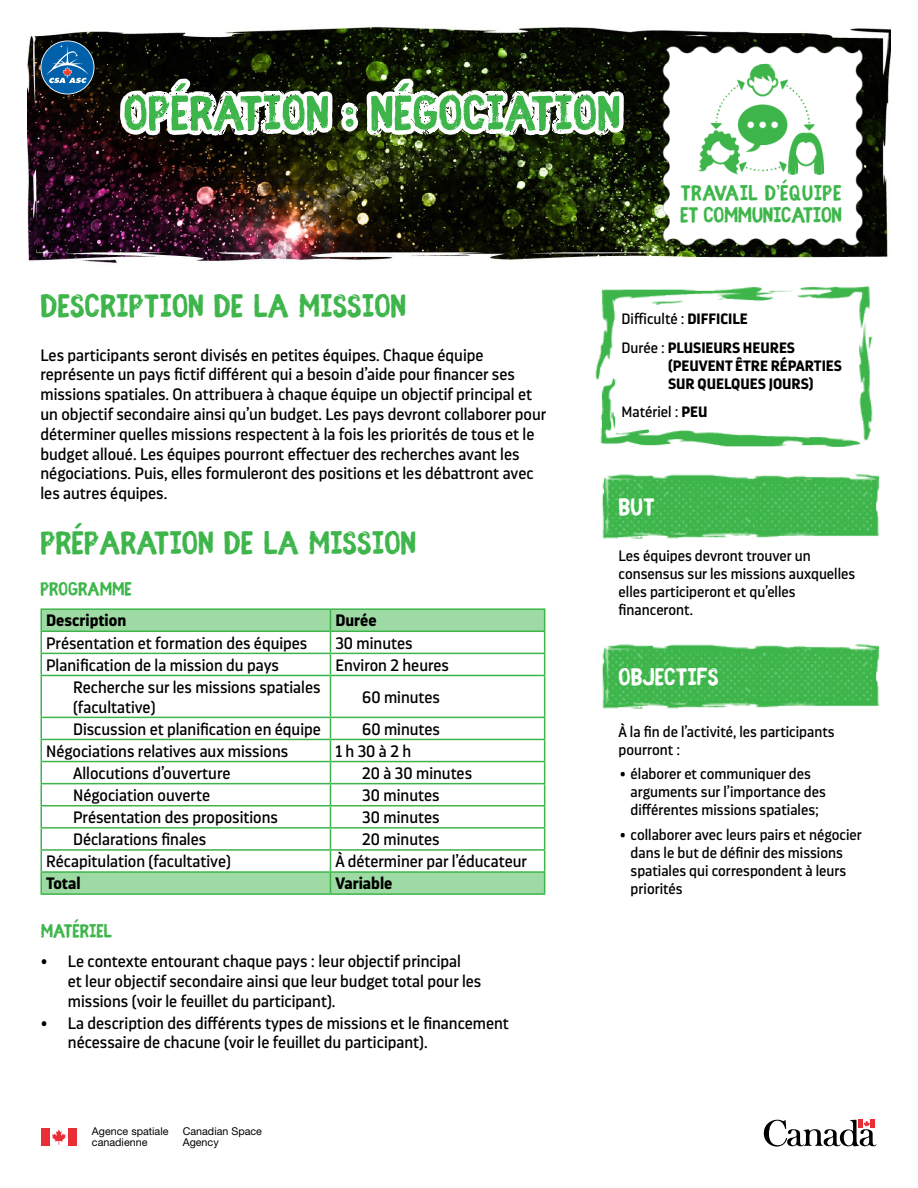
<style>
.page{position:relative;width:918px;height:1188px;background:#fff}
.page>*{position:absolute;margin:0;border:0;box-sizing:border-box;transform-origin:0 0}
.t1{font:700 54px "Fibre Vintage Full";color:#3db54a}
.t2{font:700 36px "Fibre Vintage Full";color:#3db54a}
.t3{font:700 27px "Fibre Vintage Full";color:#fff}
.t4{font:700 24px/22.5px "Fibre Vintage Full";letter-spacing:-.01em;color:#3db54a}
.t5{font:700 21px "Fibre Vintage Full";color:#3db54a}
.t6{font:16.5px/19.8px "Darwin Pro";color:#000}
.t7{font:700 16.5px "Darwin Pro";color:#000}
.t8{font:15px/18px "Darwin Pro";color:#000}
.t9{font:700 15px/28.5px "Darwin Pro";color:#000}
.t10{font:10.8px/10.8px "Helvetica Neue LT Std";color:#000}
.s1{font-weight:400}
.s2{font-weight:700}
</style>
<div class="page">
<img style="left:27px;top:28px;width:864px;height:235px">
<img style="left:645px;top:29px;width:234px;height:234px">
<img style="left:602px;top:474px;width:278px;height:65px">
<img style="left:602px;top:644px;width:278px;height:65px">
<img style="left:595px;top:286px;width:278px;height:160px">
<svg style="left:42px;top:610px;width:502px;height:283px"></svg>
<hr style="left:40px;top:608px;width:290px;height:2px;background:#3db54a">
<hr style="left:40px;top:610px;width:2px;height:21px;background:#3db54a">
<hr style="left:330px;top:608px;width:215px;height:2px;background:#3db54a">
<hr style="left:40px;top:631px;width:290px;height:1px;background:#3db54a">
<hr style="left:330px;top:631px;width:215px;height:1px;background:#3db54a">
<hr style="left:40px;top:632px;width:2px;height:21px;background:#3db54a">
<hr style="left:40px;top:653px;width:290px;height:1px;background:#3db54a">
<hr style="left:40px;top:654px;width:2px;height:21px;background:#3db54a">
<hr style="left:330px;top:653px;width:215px;height:1px;background:#3db54a">
<svg style="left:330px;top:610px;width:1px;height:65px"></svg>
<svg style="left:544px;top:610px;width:1px;height:65px"></svg>
<hr style="left:40px;top:675px;width:290px;height:1px;background:#3db54a">
<hr style="left:40px;top:676px;width:2px;height:41px;background:#3db54a">
<hr style="left:330px;top:675px;width:215px;height:1px;background:#3db54a">
<hr style="left:330px;top:676px;width:1px;height:41px;background:#3db54a">
<hr style="left:544px;top:676px;width:1px;height:41px;background:#3db54a">
<hr style="left:40px;top:717px;width:290px;height:1px;background:#3db54a">
<hr style="left:40px;top:718px;width:2px;height:21px;background:#3db54a">
<hr style="left:330px;top:717px;width:215px;height:1px;background:#3db54a">
<hr style="left:40px;top:740px;width:2px;height:21px;background:#3db54a">
<hr style="left:40px;top:762px;width:2px;height:21px;background:#3db54a">
<hr style="left:40px;top:784px;width:2px;height:21px;background:#3db54a">
<hr style="left:40px;top:806px;width:2px;height:21px;background:#3db54a">
<hr style="left:40px;top:829px;width:2px;height:20px;background:#3db54a">
<hr style="left:40px;top:851px;width:2px;height:20px;background:#3db54a">
<hr style="left:40px;top:739px;width:290px;height:1px;background:#3db54a">
<hr style="left:330px;top:739px;width:215px;height:1px;background:#3db54a">
<hr style="left:40px;top:761px;width:290px;height:1px;background:#3db54a">
<hr style="left:330px;top:761px;width:215px;height:1px;background:#3db54a">
<hr style="left:40px;top:783px;width:290px;height:1px;background:#3db54a">
<hr style="left:330px;top:783px;width:215px;height:1px;background:#3db54a">
<hr style="left:40px;top:805px;width:290px;height:1px;background:#3db54a">
<hr style="left:330px;top:805px;width:215px;height:1px;background:#3db54a">
<hr style="left:40px;top:827px;width:290px;height:2px;background:#3db54a">
<hr style="left:330px;top:827px;width:215px;height:2px;background:#3db54a">
<hr style="left:40px;top:849px;width:290px;height:2px;background:#3db54a">
<hr style="left:330px;top:849px;width:215px;height:2px;background:#3db54a">
<hr style="left:40px;top:871px;width:290px;height:2px;background:#3db54a">
<hr style="left:40px;top:873px;width:2px;height:20px;background:#3db54a">
<hr style="left:330px;top:871px;width:215px;height:2px;background:#3db54a">
<svg style="left:330px;top:718px;width:1px;height:175px"></svg>
<svg style="left:544px;top:718px;width:1px;height:175px"></svg>
<hr style="left:40px;top:893px;width:290px;height:2px;background:#3db54a">
<hr style="left:330px;top:893px;width:215px;height:2px;background:#3db54a">
<img style="left:41px;top:26px;width:591px;height:220px">
<svg style="left:764px;top:1120px;width:112px;height:27px"></svg>
<div style="left:41px;top:1128px;width:9px;height:18px;background:#eb2d37"></div>
<svg style="left:52px;top:1129px;width:14px;height:16px"></svg>
<div style="left:68px;top:1128px;width:9px;height:18px;background:#eb2d37"></div>
<h1 class="t1" style="left:123px;top:82px;width:498px">OPÉRATION : NÉGOCIATION</h1>
<h3 class="t4" style="left:680px;top:182px;width:163px">TRAVAIL D’ÉQUIPE<br>ET COMMUNICATION</h3>
<h2 class="t2" style="left:40px;top:285px;width:367px">DESCRIPTION DE LA MISSION</h2>
<p class="t6" style="left:40px;top:345px;width:507px">Les participants seront divisés en petites équipes. Chaque équipe représente un pays fictif différent qui a besoin d’aide pour financer ses missions spatiales. On attribuera à chaque équipe un objectif principal et un objectif secondaire ainsi qu’un budget. Les pays devront collaborer pour déterminer quelles missions respectent à la fois les priorités de tous et le budget alloué. Les équipes pourront effectuer des recherches avant les négociations. Puis, elles formuleront des positions et les débattront avec les autres équipes.</p>
<h2 class="t2" style="left:40px;top:522px;width:377px">PRÉPARATION DE LA MISSION</h2>
<p class="t5" style="left:40px;top:577px;width:93px">PROGRAMME</p>
<p class="t7" style="left:46px;top:609px;width:82px">Description</p>
<p class="t7" style="left:335px;top:609px;width:43px">Durée</p>
<p class="t6" style="left:46px;top:632px;width:263px">Présentation et formation des équipes</p>
<p class="t6" style="left:335px;top:632px;width:79px">30 minutes</p>
<p class="t6" style="left:46px;top:655px;width:234px">Planification de la mission du pays</p>
<p class="t6" style="left:335px;top:655px;width:115px">Environ 2 heures</p>
<p class="t6" style="left:73px;top:677px;width:249px">Recherche sur les missions spatiales (facultative)</p>
<p class="t6" style="left:362px;top:687px;width:79px">60 minutes</p>
<p class="t6" style="left:73px;top:719px;width:249px">Discussion et planification en équipe</p>
<p class="t6" style="left:362px;top:719px;width:79px">60 minutes</p>
<p class="t6" style="left:46px;top:741px;width:244px">Négociations relatives aux missions</p>
<p class="t6" style="left:335px;top:741px;width:77px">1 h 30 à 2 h</p>
<p class="t6" style="left:73px;top:763px;width:159px">Allocutions d’ouverture</p>
<p class="t6" style="left:362px;top:763px;width:111px">20 à 30 minutes</p>
<p class="t6" style="left:73px;top:785px;width:139px">Négociation ouverte</p>
<p class="t6" style="left:362px;top:785px;width:79px">30 minutes</p>
<p class="t6" style="left:73px;top:807px;width:206px">Présentation des propositions</p>
<p class="t6" style="left:362px;top:807px;width:79px">30 minutes</p>
<p class="t6" style="left:73px;top:829px;width:135px">Déclarations finales</p>
<p class="t6" style="left:362px;top:829px;width:79px">20 minutes</p>
<p class="t6" style="left:46px;top:851px;width:186px">Récapitulation (facultative)</p>
<p class="t6" style="left:335px;top:851px;width:193px">À déterminer par l’éducateur</p>
<p class="t7" style="left:46px;top:872px;width:36px">Total</p>
<p class="t7" style="left:335px;top:872px;width:59px">Variable</p>
<p class="t5" style="left:41px;top:919px;width:73px">MATÉRIEL</p>
<p class="t6" style="left:68px;top:951px;width:415px;text-indent:-27px">• Le contexte entourant chaque pays : leur objectif principal<br>et leur objectif secondaire ainsi que leur budget total pour les missions (voir le feuillet du participant).</p>
<p class="t6" style="left:68px;top:1012px;width:443px;text-indent:-27px">• La description des différents types de missions et le financement nécessaire de chacune (voir le feuillet du participant).</p>
<p class="t10" style="left:92px;top:1126px;width:78px">Agence spatiale canadienne</p>
<p class="t10" style="left:183px;top:1126px;width:81px">Canadian Space<br>Agency</p>
<p class="t9" style="left:622px;top:305px;width:175px"><span class="s1">Difficulté :</span> DIFFICILE<br><span class="s1">Durée :</span> PLUSIEURS HEURES</p>
<p class="t9" style="left:668px;top:356px;width:175px;line-height:18px">(PEUVENT ÊTRE RÉPARTIES<br>SUR QUELQUES JOURS)</p>
<p class="t8" style="left:622px;top:403px;width:87px">Matériel : <span class="s2">PEU</span></p>
<h3 class="t3" style="left:619px;top:491px;width:38px">BUT</h3>
<p class="t8" style="left:619px;top:546px;width:238px">Les équipes devront trouver un consensus sur les missions auxquelles elles participeront et qu’elles financeront.</p>
<h3 class="t3" style="left:619px;top:661px;width:102px">OBJECTIFS</h3>
<p class="t8" style="left:619px;top:722px;width:218px">À la fin de l’activité, les participants pourront :</p>
<p class="t8" style="left:631px;top:765px;width:197px;text-indent:-11px">• élaborer et communiquer des arguments sur l’importance des différentes missions spatiales;</p>
<p class="t8" style="left:631px;top:825px;width:233px;text-indent:-11px">• collaborer avec leurs pairs et négocier dans le but de définir des missions spatiales qui correspondent à leurs priorités</p>
</div>
